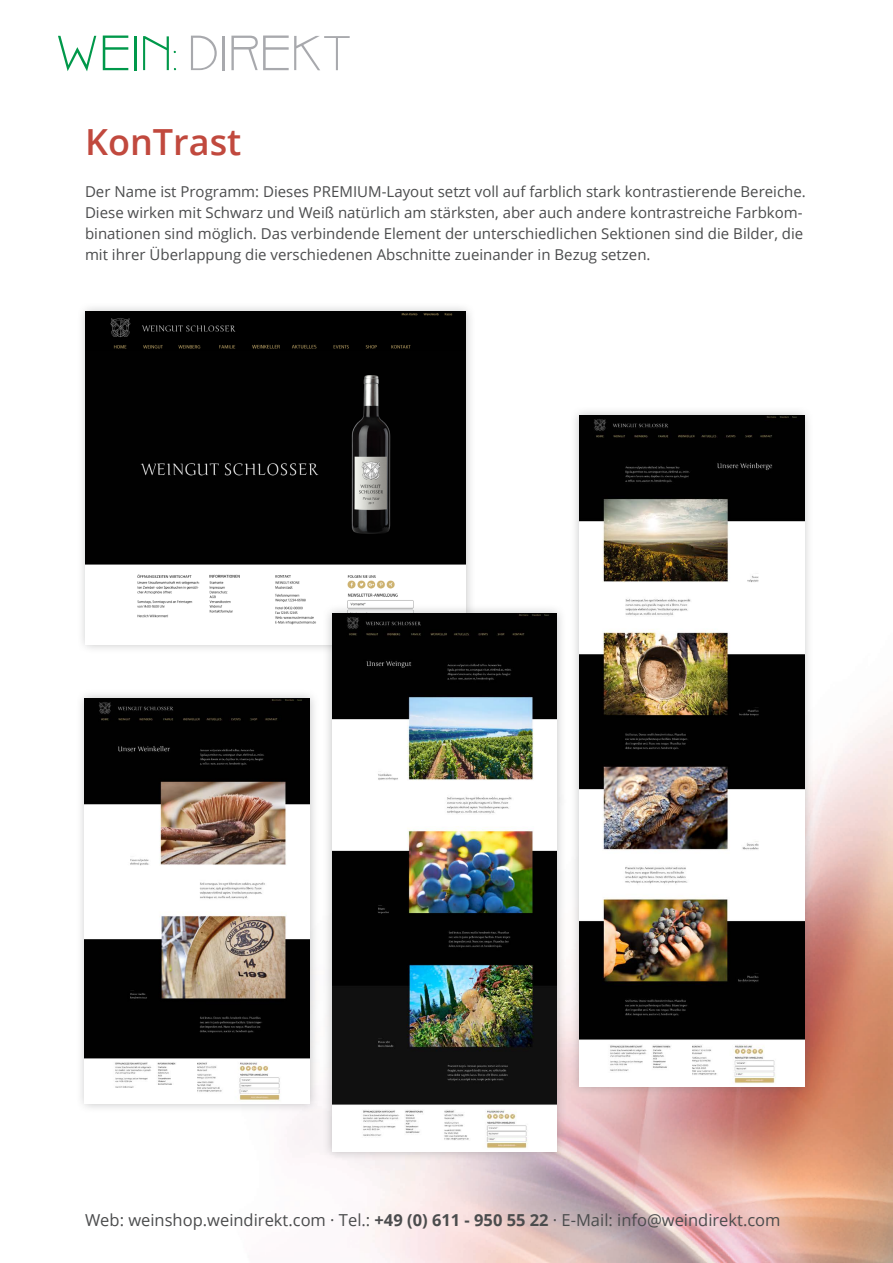
<style>
.page{position:relative;width:893px;height:1263px;background:#fff}
.page>*{position:absolute;margin:0;border:0;box-sizing:border-box;transform-origin:0 0}
.t1{font:600 36px "Open Sans";color:#c1493e}
.t2{font:16.5px "Open Sans";color:#4b4c4d}
.t3{font:15px/21px "Open Sans";color:#4b4c4d}
.s1{font-weight:700}
</style>
<div class="page">
<img style="left:292px;top:710px;width:601px;height:553px">
<svg style="left:58px;top:36px;width:38px;height:35px"></svg>
<svg style="left:103px;top:36px;width:25px;height:34px"></svg>
<hr style="left:134px;top:36px;width:3px;height:34px;background:#00984a">
<svg style="left:143px;top:36px;width:33px;height:34px"></svg>
<svg style="left:191px;top:36px;width:26px;height:34px"></svg>
<hr style="left:223px;top:36px;width:2px;height:34px;background:#a8a9ad">
<svg style="left:231px;top:36px;width:119px;height:34px"></svg>
<div style="left:76px;top:302px;width:399px;height:352px;background:#57585a;opacity:.35"></div>
<img style="left:86px;top:311px;width:380px;height:334px">
<div style="left:75px;top:689px;width:244px;height:425px;background:#57585a;opacity:.35"></div>
<img style="left:85px;top:699px;width:224px;height:405px">
<div style="left:570px;top:406px;width:244px;height:690px;background:#57585a;opacity:.35"></div>
<img style="left:580px;top:416px;width:224px;height:670px">
<div style="left:323px;top:604px;width:244px;height:557px;background:#57585a;opacity:.35"></div>
<img style="left:332px;top:614px;width:225px;height:538px">
<p class="t1" style="left:85px;top:117px;width:158px">KonTrast</p>
<p class="t3" style="left:85px;top:181px;width:722px">Der Name ist Programm: Dieses PREMIUM-Layout setzt voll auf farblich stark kontrastierende Bereiche.<br>Diese wirken mit Schwarz und Weiß natürlich am stärksten, aber auch andere kontrastreiche Farbkom&shy;binationen sind möglich. Das verbindende Element der unterschiedlichen Sektionen sind die Bilder, die mit ihrer Überlappung die verschiedenen Abschnitte zueinander in Bezug setzen.</p>
<p class="t2" style="left:85px;top:1208px;width:697px">Web: weinshop.weindirekt.com · Tel.: <span class="s1">+49 (0) 611 - 950 55 22</span> · E-Mail: info@weindirekt.com</p>
</div>
